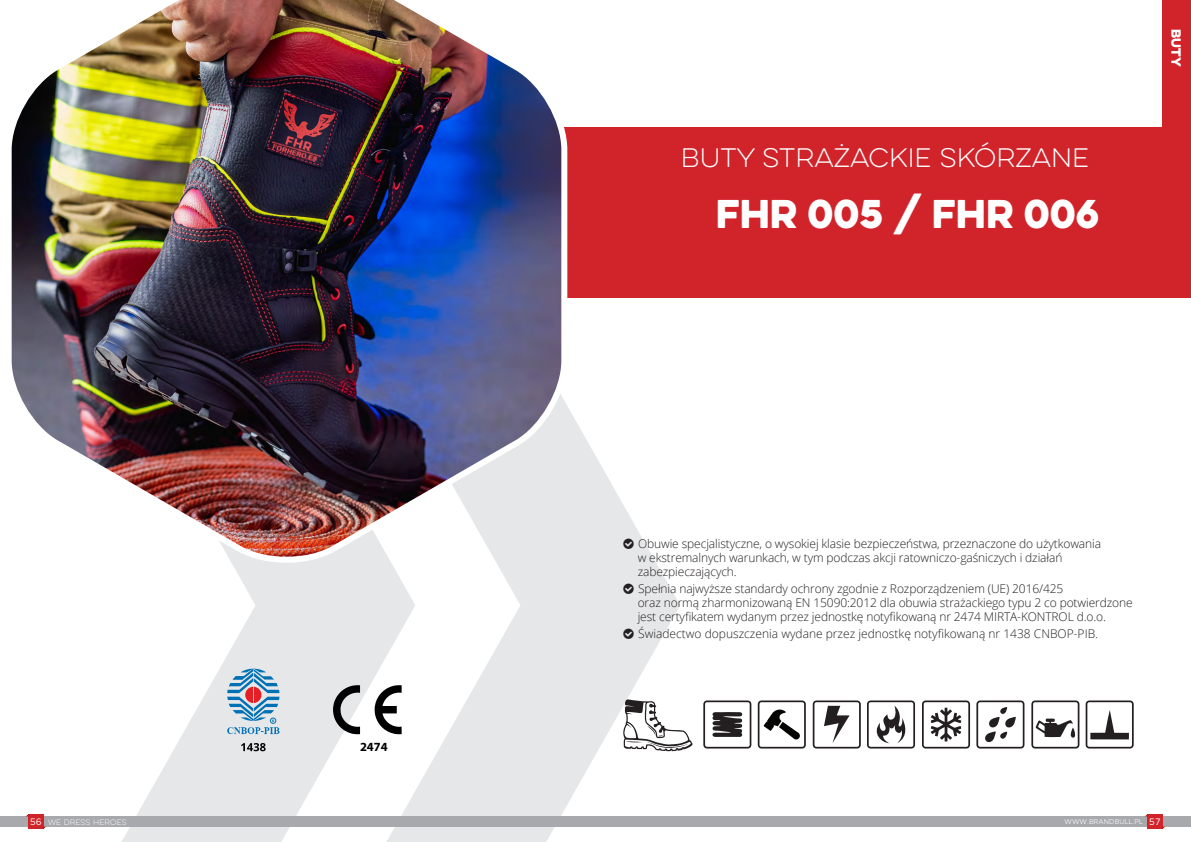
<style>
.page{position:relative;width:1191px;height:842px;background:#fff}
.page>*{position:absolute;margin:0;border:0;box-sizing:border-box;transform-origin:0 0}
.t1{font:36px "Eveleth Clean";color:#fff}
.t2{font:100 24px "Eveleth Clean";color:#fff}
.t3{font:700 12.5px "Myriad Pro";color:#000}
.t4{font:300 12px/14px "Open Sans";letter-spacing:-.01em;color:#231f20}
.t5{font:12px "Eveleth Clean";color:#fff}
.t6{font:300 7px "Metropolis";letter-spacing:.02em;color:#fff}
.t7{font:100 7px "Eveleth Clean";letter-spacing:.02em;color:#fff}
.s1{font-family:"Metropolis";font-weight:400;font-size:9.5px}
.s2{font-weight:400;font-size:9.5px}
</style>
<div class="page">
<svg style="left:122px;top:572px;width:256px;height:270px;fill:#e6e7e9"></svg>
<svg style="left:378px;top:411px;width:302px;height:431px;fill:#e6e7e9"></svg>
<div style="left:0;top:816px;width:595px;height:11px;background:#a8a9ad"></div>
<div style="left:595px;top:816px;width:596px;height:11px;background:#a8a9ad"></div>
<div style="left:28px;top:814px;width:16px;height:15px;background:#d1232a"></div>
<div style="left:1147px;top:814px;width:15px;height:15px;background:#d1232a"></div>
<div style="left:510px;top:128px;width:681px;height:170px;background:#d1232a"></div>
<img style="left:11px;top:0;width:559px;height:572px">
<div style="left:1162px;top:0;width:29px;height:240px;background:#d1232a"></div>
<svg style="left:623px;top:699px;width:69px;height:52px"></svg>
<svg style="left:703px;top:700px;width:48px;height:48px"></svg>
<svg style="left:922px;top:700px;width:48px;height:48px"></svg>
<svg style="left:757px;top:700px;width:49px;height:48px"></svg>
<svg style="left:812px;top:700px;width:48px;height:48px"></svg>
<svg style="left:867px;top:700px;width:48px;height:48px"></svg>
<svg style="left:976px;top:700px;width:48px;height:48px"></svg>
<svg style="left:1031px;top:700px;width:48px;height:48px"></svg>
<svg style="left:1085px;top:700px;width:48px;height:48px"></svg>
<svg style="left:227px;top:669px;width:52px;height:65px;background:#9bb5cc"></svg>
<svg style="left:241px;top:743px;width:25px;height:8px"></svg>
<svg style="left:375px;top:685px;width:26px;height:49px"></svg>
<svg style="left:333px;top:685px;width:27px;height:49px"></svg>
<svg style="left:623px;top:539px;width:11px;height:10px"></svg>
<svg style="left:623px;top:583px;width:11px;height:11px"></svg>
<svg style="left:623px;top:628px;width:11px;height:11px"></svg>
<p class="t2" style="left:681px;top:141px;width:410px">BUTY STRAŻACKIE SKÓRZANE</p>
<p class="t1" style="left:715px;top:186px;width:385px">fhr 005 / FHR 006</p>
<p class="t5" style="left:1185px;top:29px;width:39px;rotate:90deg">buty</p>
<p class="t3" style="left:360px;top:740px;width:29px">2474</p>
<p class="t4" style="left:637px;top:536px;width:465px">Obuwie specjalistyczne, o wysokiej klasie bezpieczeństwa, przeznaczone do użytkowania w ekstremalnych warunkach, w tym podczas akcji ratowniczo-gaśniczych i działań zabezpieczających.</p>
<p class="t4" style="left:637px;top:581px;width:496px">Spełnia najwyższe standardy ochrony zgodnie z Rozporządzeniem (UE) 2016/425<br>oraz normą zharmonizowaną EN 15090:2012 dla obuwia strażackiego typu 2 co potwierdzone jest certyfikatem wydanym przez jednostkę notyfikowaną nr 2474 MIRTA-KONTROL d.o.o.</p>
<p class="t4" style="left:638px;top:626px;width:461px">Świadectwo dopuszczenia wydane przez jednostkę notyfikowaną nr 1438 CNBOP-PIB.</p>
<p class="t7" style="left:30px;top:817px;width:98px"><span class="s1">56</span> WE DRESS HEROES</p>
<p class="t6" style="left:1064px;top:817px;width:98px">WWW.BRANDBULL.PL <span class="s2">57</span></p>
</div>
